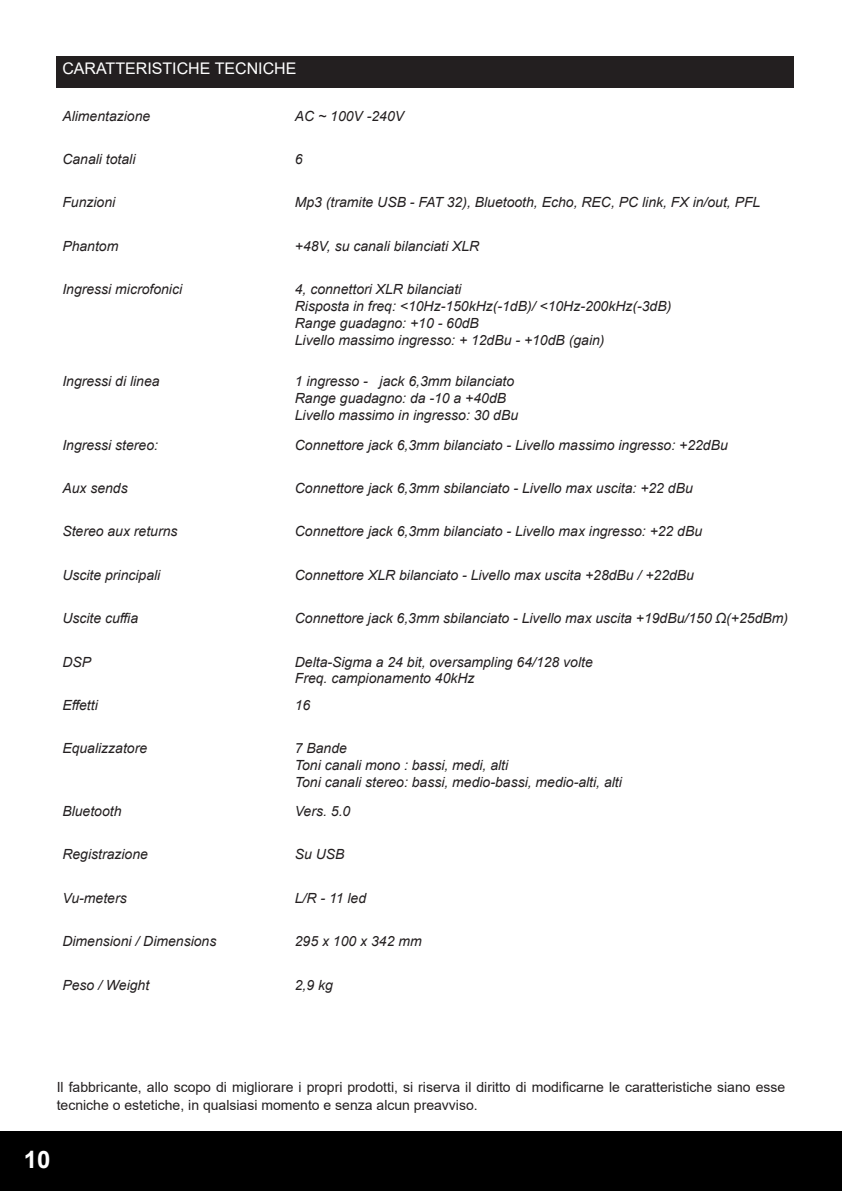
<style>
.page{position:relative;width:842px;height:1191px;background:#fff}
.page>*{position:absolute;margin:0;border:0;box-sizing:border-box;transform-origin:0 0}
.t1{font:700 24px "Arial";color:#fff}
.t2{font:16px "Arial";color:#fff}
.t3{font:italic 14px/16.8px "Arial";color:#231f20}
.t4{font:14px/18px "Arial";color:#231f20}
</style>
<div class="page">
<div style="left:0;top:1131px;width:842px;height:60px;background:#000"></div>
<div style="left:57px;top:57px;width:737px;height:31px;background:#231f20"></div>
<p class="t2" style="left:62px;top:57px;width:236px">CARATTERISTICHE TECNICHE</p>
<p class="t3" style="left:62px;top:107px;width:89px">Alimentazione</p>
<p class="t3" style="left:295px;top:107px;width:111px">AC ~ 100V -240V</p>
<p class="t3" style="left:62px;top:151px;width:75px">Canali totali</p>
<p class="t3" style="left:295px;top:151px;width:9px">6</p>
<p class="t3" style="left:62px;top:194px;width:54px">Funzioni</p>
<p class="t3" style="left:295px;top:194px;width:467px">Mp3 (tramite USB - FAT 32), Bluetooth, Echo, REC, PC link, FX in/out, PFL</p>
<p class="t3" style="left:62px;top:238px;width:58px">Phantom</p>
<p class="t3" style="left:295px;top:238px;width:186px">+48V, su canali bilanciati XLR</p>
<p class="t3" style="left:62px;top:281px;width:121px">Ingressi microfonici</p>
<p class="t3" style="left:295px;top:281px;width:378px">4, connettori XLR bilanciati<br>Risposta in freq: &lt;10Hz-150kHz(-1dB)/ &lt;10Hz-200kHz(-3dB)<br>Range guadagno: +10 - 60dB<br>Livello massimo ingresso: + 12dBu - +10dB (gain)</p>
<p class="t3" style="left:62px;top:373px;width:99px">Ingressi di linea</p>
<p class="t3" style="left:295px;top:373px;width:225px">1 ingresso - jack 6,3mm bilanciato<br>Range guadagno: da -10 a +40dB<br>Livello massimo in ingresso: 30 dBu</p>
<p class="t3" style="left:62px;top:436px;width:97px">Ingressi stereo:</p>
<p class="t3" style="left:295px;top:436px;width:434px">Connettore jack 6,3mm bilanciato - Livello massimo ingresso: +22dBu</p>
<p class="t3" style="left:62px;top:480px;width:67px">Aux sends</p>
<p class="t3" style="left:295px;top:480px;width:399px">Connettore jack 6,3mm sbilanciato - Livello max uscita: +22 dBu</p>
<p class="t3" style="left:62px;top:523px;width:117px">Stereo aux returns</p>
<p class="t3" style="left:295px;top:523px;width:409px">Connettore jack 6,3mm bilanciato - Livello max ingresso: +22 dBu</p>
<p class="t3" style="left:62px;top:567px;width:100px">Uscite principali</p>
<p class="t3" style="left:295px;top:567px;width:401px">Connettore XLR bilanciato - Livello max uscita +28dBu / +22dBu</p>
<p class="t3" style="left:62px;top:610px;width:77px">Uscite cuffia</p>
<p class="t3" style="left:295px;top:610px;width:495px">Connettore jack 6,3mm sbilanciato - Livello max uscita +19dBu/150 Ω(+25dBm)</p>
<p class="t3" style="left:62px;top:653px;width:30px">DSP</p>
<p class="t3" style="left:295px;top:653px;width:300px">Delta-Sigma a 24 bit, oversampling 64/128 volte<br>Freq. campionamento 40kHz</p>
<p class="t3" style="left:62px;top:697px;width:37px">Effetti</p>
<p class="t3" style="left:295px;top:697px;width:17px">16</p>
<p class="t3" style="left:62px;top:740px;width:86px">Equalizzatore</p>
<p class="t3" style="left:295px;top:740px;width:329px">7 Bande<br>Toni canali mono : bassi, medi, alti<br>Toni canali stereo: bassi, medio-bassi, medio-alti, alti</p>
<p class="t3" style="left:62px;top:803px;width:61px">Bluetooth</p>
<p class="t3" style="left:295px;top:803px;width:57px">Vers. 5.0</p>
<p class="t3" style="left:62px;top:846px;width:87px">Registrazione</p>
<p class="t3" style="left:295px;top:846px;width:51px">Su USB</p>
<p class="t3" style="left:62px;top:889px;width:66px">Vu-meters</p>
<p class="t3" style="left:295px;top:889px;width:73px">L/R - 11 led</p>
<p class="t3" style="left:62px;top:933px;width:156px">Dimensioni / Dimensions</p>
<p class="t3" style="left:295px;top:933px;width:128px">295 x 100 x 342 mm</p>
<p class="t3" style="left:62px;top:976px;width:88px">Peso / Weight</p>
<p class="t3" style="left:295px;top:976px;width:40px">2,9 kg</p>
<p class="t4" style="left:57px;top:1077px;width:730px">Il fabbricante, allo scopo di migliorare i propri prodotti, si riserva il diritto di modificarne le caratteristiche siano esse tecniche o estetiche, in qualsiasi momento e senza alcun preavviso.</p>
<h1 class="t1" style="left:24px;top:1143px;width:28px">10</h1>
</div>
